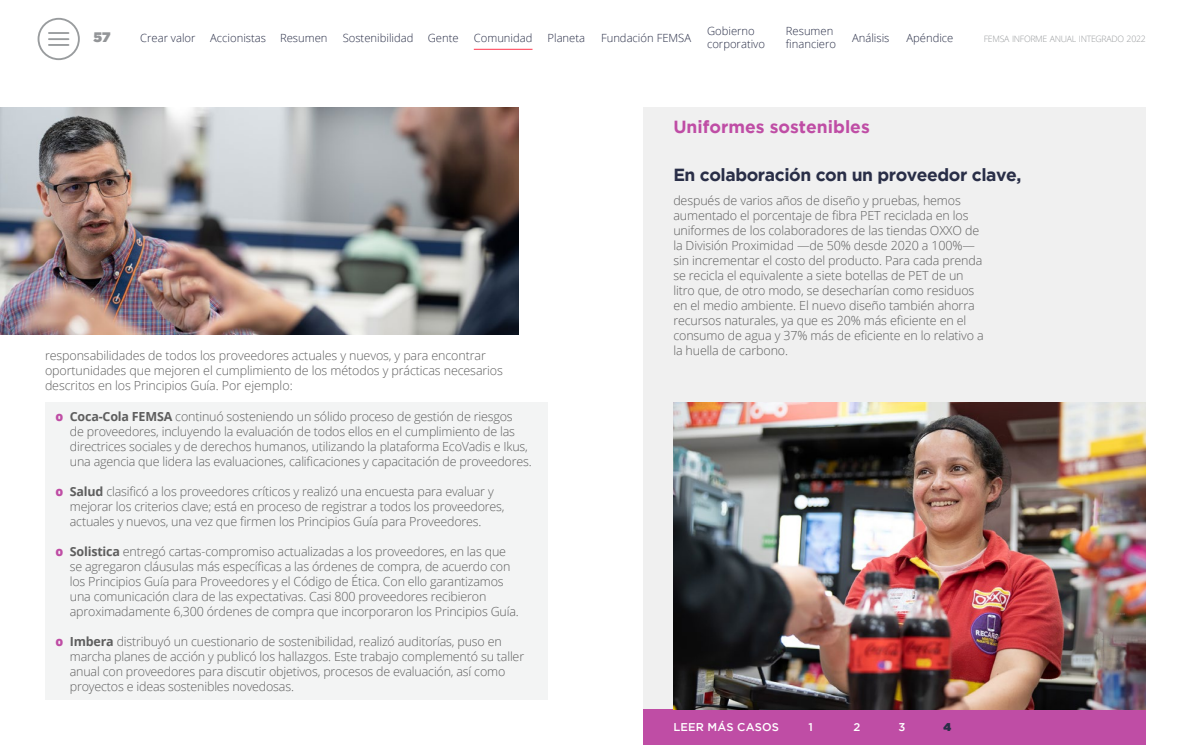
<style>
.page{position:relative;width:1191px;height:745px;background:#fff}
.page>*{position:absolute;margin:0;border:0;box-sizing:border-box;transform-origin:0 0}
.t1{font:700 17.5px "Gotham";letter-spacing:-.025em;color:#292e47}
.t2{font:700 17.5px "Gotham";color:#bf4da5}
.t3{font:13.75px "Gotham Ultra";color:#939598}
.t4{font:300 12.5px/15px "Open Sans";letter-spacing:-.015em;color:#5e5e5e}
.t5{font:300 11.25px/13.5px "Open Sans";color:#292e47}
.t6{font:500 11.25px "Gotham";letter-spacing:.015em;color:#fff}
.t7{font:11.25px "Gotham Ultra";color:#292e47}
.t8{font:300 8.75px "Open Sans";letter-spacing:-.035em;color:#999c9e}
.s1{font-weight:800;color:#bf4da5}
.s2{font-weight:700}
</style>
<div class="page">
<svg style="left:49px;top:32px;width:19px;height:14px"></svg>
<div style="left:643px;top:108px;width:503px;height:636px;background:#f0f0f0"></div>
<div style="left:643px;top:709px;width:503px;height:35px;background:#bf4da5"></div>
<img style="left:673px;top:402px;width:473px;height:307px">
<div style="left:45px;top:402px;width:502px;height:297px;background:#f3f4f4"></div>
<img style="left:0;top:108px;width:518px;height:227px">
<div style="left:38px;top:18px;width:42px;height:42px;border:2px solid #999c9e;border-radius:50%"></div>
<hr style="left:474px;top:49px;width:58px;height:1px;background:#ff5d70">
<p class="t3" style="left:94px;top:29px;width:19px">57</p>
<p class="t5" style="left:707px;top:24px;width:60px">Gobierno corporativo</p>
<p class="t5" style="left:786px;top:24px;width:52px">Resumen financiero</p>
<p class="t5" style="left:852px;top:30px;width:39px">Análisis</p>
<p class="t5" style="left:906px;top:30px;width:49px">Apéndice</p>
<p class="t5" style="left:140px;top:30px;width:57px">Crear valor</p>
<p class="t5" style="left:210px;top:30px;width:119px">Accionistas Resumen</p>
<p class="t5" style="left:343px;top:30px;width:72px">Sostenibilidad</p>
<p class="t5" style="left:428px;top:30px;width:32px">Gente</p>
<p class="t5" style="left:474px;top:30px;width:60px">Comunidad</p>
<p class="t5" style="left:547px;top:30px;width:39px">Planeta</p>
<p class="t5" style="left:601px;top:30px;width:92px">Fundación FEMSA</p>
<p class="t8" style="left:983px;top:32px;width:164px">FEMSA INFORME ANUAL INTEGRADO 2022</p>
<h1 class="t2" style="left:673px;top:117px;width:198px">Uniformes sostenibles</h1>
<h1 class="t1" style="left:673px;top:165px;width:350px">En colaboración con un proveedor clave,</h1>
<p class="t4" style="left:45px;top:348px;width:459px">responsabilidades de todos los proveedores actuales y nuevos, y para encontrar oportunidades que mejoren el cumplimiento de los métodos y prácticas necesarios descritos en los Principios Guía. Por ejemplo:</p>
<p class="t4" style="left:70px;top:408px;width:463px;text-indent:-14px"><span class="s1">΃</span> <span class="s2">Coca-Cola FEMSA</span> continuó sosteniendo un sólido proceso de gestión de riesgos<br>de proveedores, incluyendo la evaluación de todos ellos en el cumplimiento de las directrices sociales y de derechos humanos, utilizando la plataforma EcoVadis e Ikus, una agencia que lidera las evaluaciones, calificaciones y capacitación de proveedores.</p>
<p class="t4" style="left:70px;top:483px;width:436px;text-indent:-14px"><span class="s1">΃</span> <span class="s2">Salud</span> clasificó a los proveedores críticos y realizó una encuesta para evaluar y mejorar los criterios clave; está en proceso de registrar a todos los proveedores, actuales y nuevos, una vez que firmen los Principios Guía para Proveedores.</p>
<p class="t4" style="left:70px;top:543px;width:450px;text-indent:-14px"><span class="s1">΃</span> <span class="s2">Solistica</span> entregó cartas-compromiso actualizadas a los proveedores, en las que se agregaron cláusulas más específicas a las órdenes de compra, de acuerdo con los Principios Guía para Proveedores y el Código de Ética. Con ello garantizamos una comunicación clara de las expectativas. Casi 800 proveedores recibieron aproximadamente 6,300 órdenes de compra que incorporaron los Principios Guía.</p>
<p class="t4" style="left:70px;top:633px;width:456px;text-indent:-14px"><span class="s1">΃</span> <span class="s2">Imbera</span> distribuyó un cuestionario de sostenibilidad, realizó auditorías, puso en marcha planes de acción y publicó los hallazgos. Este trabajo complementó su taller anual con proveedores para discutir objetivos, procesos de evaluación, así como proyectos e ideas sostenibles novedosas.</p>
<p class="t4" style="left:673px;top:192px;width:312px">después de varios años de diseño y pruebas, hemos aumentado el porcentaje de fibra PET reciclada en los uniformes de los colaboradores de las tiendas OXXO de la División Proximidad —de 50% desde 2020 a 100%— sin incrementar el costo del producto. Para cada prenda se recicla el equivalente a siete botellas de PET de un litro que, de otro modo, se desecharían como residuos en el medio ambiente. El nuevo diseño también ahorra recursos naturales, ya que es 20% más eficiente en el consumo de agua y 37% más de eficiente en lo relativo a la huella de carbono.</p>
<p class="t6" style="left:673px;top:720px;width:107px">LEER MÁS CASOS</p>
<p class="t6" style="left:808px;top:720px;width:6px">1</p>
<p class="t6" style="left:853px;top:720px;width:8px">2</p>
<p class="t6" style="left:898px;top:720px;width:8px">3</p>
<p class="t7" style="left:943px;top:720px;width:9px">4</p>
</div>
